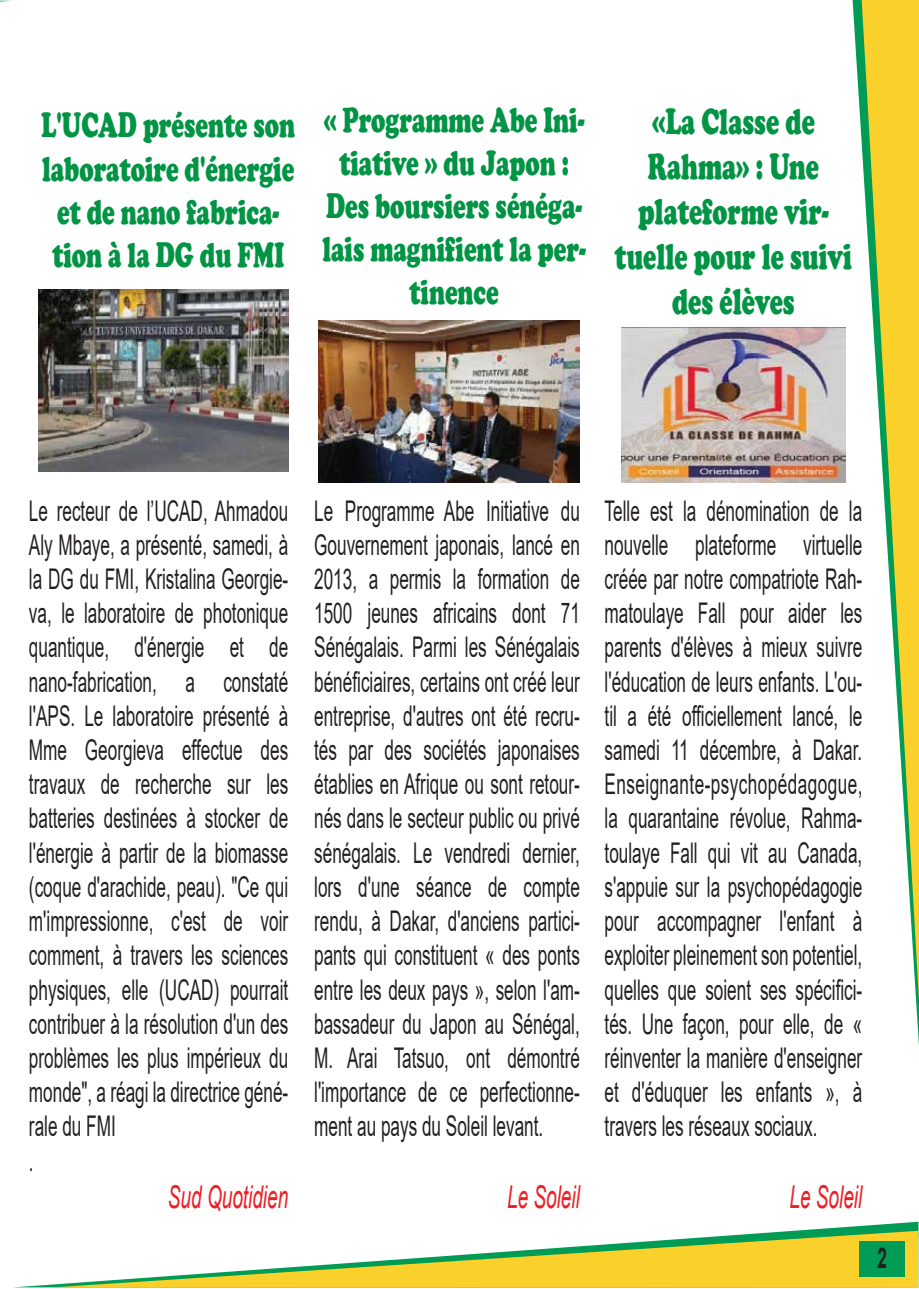
<style>
.page{position:relative;width:919px;height:1289px;background:#fff}
.page>*{position:absolute;margin:0;border:0;box-sizing:border-box;transform-origin:0 0}
.t1{font:900 37.5px/45px "Cooper";color:#009444;text-align:center;scale:.66 1}
.t2{font:900 36px/43.2px "Cooper";color:#009444;text-align:center;scale:.66 1}
.t3{font:italic 31.5px "Arial";color:#ed1f24;scale:.6 1}
.t4{font:28.5px/34.2px "Arial";color:#231f20;text-align:justify;scale:.6 1}
.t5{font:700 28.5px "Arial";color:#231f20;scale:.6 1}
</style>
<div class="page">
<svg style="left:19px;top:1221px;width:899px;height:66px"></svg>
<svg style="left:53px;top:1230px;width:865px;height:57px"></svg>
<svg style="left:852px;top:0;width:66px;height:1030px"></svg>
<svg style="left:861px;top:0;width:57px;height:1000px"></svg>
<div style="left:859px;top:1240px;width:45px;height:36px;background:#009b55"></div>
<img style="left:39px;top:289px;width:249px;height:182px">
<img style="left:318px;top:321px;width:262px;height:161px">
<img style="left:621px;top:327px;width:224px;height:155px">
<p class="t2" style="left:41px;top:104px;width:386px">L'UCAD présente son laboratoire d'énergie et de nano fabrica&shy;tion à la DG du FMI</p>
<p class="t2" style="left:322px;top:98px;width:400px">« Programme Abe Ini&shy;tiative » du Japon :<br>Des boursiers sénéga&shy;lais magnifient la per&shy;tinence</p>
<h1 class="t1" style="left:614px;top:99px;width:361px">«La Classe de<br>Rahma» : Une plateforme vir&shy;tuelle pour le suivi des élèves</h1>
<p class="t4" style="left:29px;top:493px;width:433px;text-align:left">Le recteur de l’UCAD, Ahmadou<br>Aly Mbaye, a présenté, samedi, à la DG du FMI, Kristalina Georgie&shy;va, le laboratoire de photonique quantique, d'énergie et de nano-fabrication, a constaté l'APS. Le laboratoire présenté à<br>Mme Georgieva effectue des travaux de recherche sur les batteries destinées à stocker de l'énergie à partir de la biomasse (coque d'arachide, peau). "Ce qui m'impressionne, c'est de voir comment, à travers les sciences physiques, elle (UCAD) pourrait contribuer à la résolution d'un des problèmes les plus impérieux du monde", a réagi la directrice géné&shy;rale du FMI<br>.</p>
<p class="t3" style="left:168px;top:1176px;width:202px">Sud Quotidien</p>
<p class="t4" style="left:314px;top:493px;width:444px">Le Programme Abe Initiative du Gouvernement japonais, lancé en 2013, a permis la formation de 1500 jeunes africains dont 71<br>Sénégalais. Parmi les Sénégalais bénéficiaires, certains ont créé leur entreprise, d'autres ont été recru&shy;tés par des sociétés japonaises établies en Afrique ou sont retour&shy;nés dans le secteur public ou privé sénégalais. Le vendredi dernier, lors d'une séance de compte rendu, à Dakar, d'anciens partici&shy;pants qui constituent « des ponts entre les deux pays », selon l'am&shy;bassadeur du Japon au Sénégal, M. Arai Tatsuo, ont démontré l'importance de ce perfectionne&shy;ment au pays du Soleil levant.</p>
<p class="t3" style="left:507px;top:1176px;width:123px">Le Soleil</p>
<p class="t4" style="left:604px;top:493px;width:431px">Telle est la dénomination de la nouvelle plateforme virtuelle créée par notre compatriote Rah&shy;matoulaye Fall pour aider les parents d'élèves à mieux suivre l'éducation de leurs enfants. L'ou&shy;til a été officiellement lancé, le samedi 11 décembre, à Dakar.<br>Enseignante-psychopédagogue, la quarantaine révolue, Rahma&shy;toulaye Fall qui vit au Canada, s'appuie sur la psychopédagogie pour accompagner l'enfant à exploiter pleinement son potentiel, quelles que soient ses spécifici&shy;tés. Une façon, pour elle, de « réinventer la manière d'enseigner et d'éduquer les enfants », à travers les réseaux sociaux.</p>
<p class="t3" style="left:789px;top:1176px;width:123px">Le Soleil</p>
<p class="t5" style="left:877px;top:1237px;width:17px">2</p>
</div>
